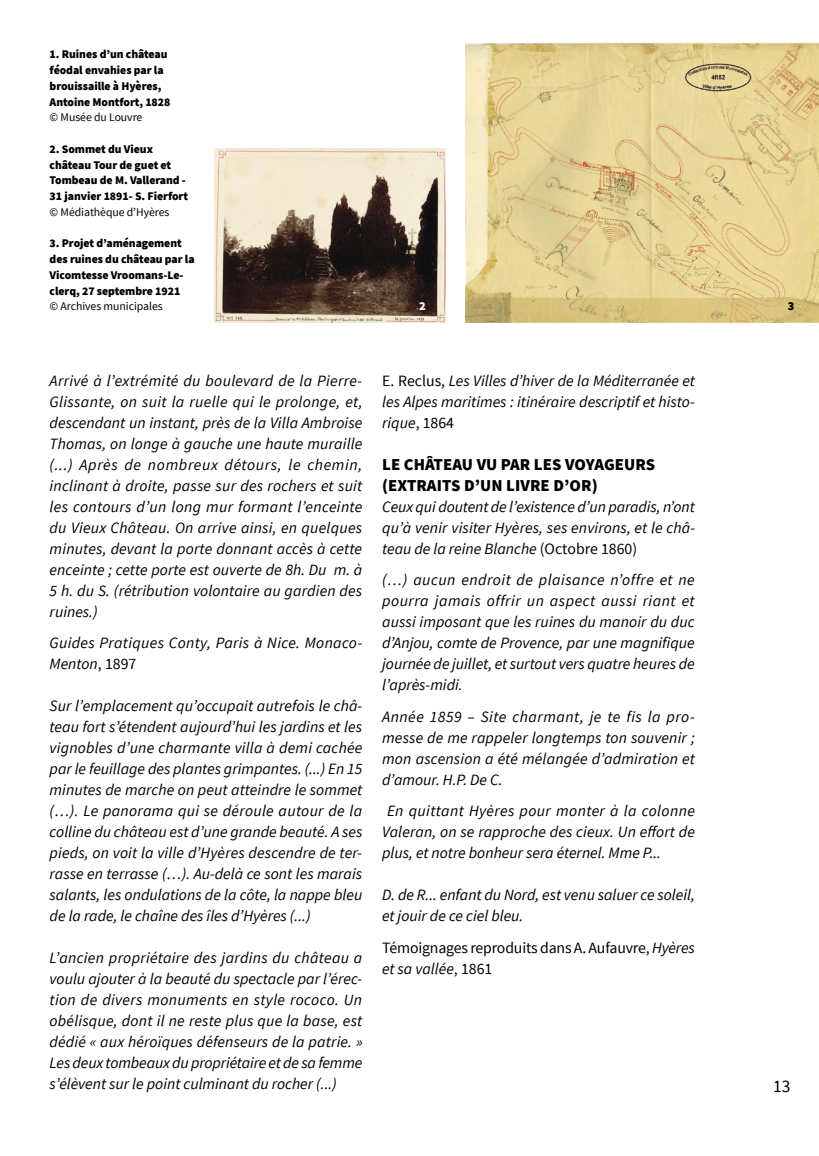
<style>
.page{position:relative;width:819px;height:1156px;background:#fff}
.page>*{position:absolute;margin:0;border:0;box-sizing:border-box;transform-origin:0 0}
.t1{font:17.5px "Source Sans Pro";color:#000}
.t2{font:900 16.62px/21px "Source Sans Pro";letter-spacing:.005em;color:#000}
.t3{font:italic 15.75px/21px "Source Sans Pro";color:#000;text-align:justify}
.t4{font:15.75px/21px "Source Sans Pro";letter-spacing:-.01em;color:#000}
.t5{font:italic 15.75px/21px "Source Sans Pro";letter-spacing:.02em;color:#000}
.t6{font:900 12.25px "Source Sans Pro";color:#fff}
.t7{font:900 12.25px "Source Sans Pro";color:#000}
.t8{font:900 11.72px/15.8px "Source Sans Pro";letter-spacing:-.005em;color:#000}
.t9{font:11.72px "Source Sans Pro";letter-spacing:-.005em;color:#000}
.s1{font-style:normal}
.s2{font-style:italic}
</style>
<div class="page">
<img style="left:215px;top:149px;width:230px;height:174px">
<img style="left:465px;top:43px;width:354px;height:280px">
<p class="t8" style="left:50px;top:46px;width:122px">1. Ruines d’un château féodal envahies par la brouissaille à Hyères,<br>Antoine Montfort, 1828</p>
<p class="t9" style="left:50px;top:110px;width:94px">© Musée du Louvre</p>
<p class="t8" style="left:50px;top:141px;width:140px">2. Sommet du Vieux château Tour de guet et<br>Tombeau de M. Vallerand -<br>31 janvier 1891- S. Fierfort</p>
<p class="t9" style="left:50px;top:205px;width:121px">© Médiathèque d’Hyères</p>
<p class="t8" style="left:50px;top:235px;width:146px">3. Projet d’aménagement des ruines du château par la<br>Vicomtesse Vroomans-Le&shy;clerq, 27 septembre 1921</p>
<p class="t9" style="left:50px;top:299px;width:115px">© Archives municipales</p>
<p class="t6" style="left:419px;top:297px;width:8px">2</p>
<p class="t7" style="left:787px;top:297px;width:8px">3</p>
<p class="t3" style="left:50px;top:370px;width:314px">Arrivé à l’extrémité du boulevard de la Pierre-Glissante, on suit la ruelle qui le prolonge, et, descendant un instant, près de la Villa Ambroise Thomas, on longe à gauche une haute muraille (...) Après de nombreux détours, le chemin, inclinant à droite, passe sur des rochers et suit les contours d’un long mur formant l’enceinte du Vieux Château. On arrive ainsi, en quelques minutes, devant la porte donnant accès à cette enceinte ; cette porte est ouverte de 8h. Du m. à 5 h. du S. (rétribution volontaire au gardien des ruines.)</p>
<p class="t5" style="left:50px;top:632px;width:314px">Guides Pratiques Conty, Paris à Nice. Monaco-<br>Menton<span class="s1">, 1897</span></p>
<p class="t3" style="left:50px;top:695px;width:314px">Sur l’emplacement qu’occupait autrefois le châ&shy;teau fort s’étendent aujourd’hui les jardins et les vignobles d’une charmante villa à demi cachée par le feuillage des plantes grimpantes. (...) En 15 minutes de marche on peut atteindre le sommet (…). Le panorama qui se déroule autour de la colline du château est d’une grande beauté. A ses pieds, on voit la ville d’Hyères descendre de ter&shy;rasse en terrasse (…). Au-delà ce sont les marais salants, les ondulations de la côte, la nappe bleu de la rade, le chaîne des îles d’Hyères (...)</p>
<p class="t3" style="left:50px;top:947px;width:314px">L’ancien propriétaire des jardins du château a voulu ajouter à la beauté du spectacle par l’érec&shy;tion de divers monuments en style rococo. Un obélisque, dont il ne reste plus que la base, est dédié « aux héroïques défenseurs de la patrie. » Les deux tombeaux du propriétaire et de sa femme s’élèvent sur le point culminant du rocher (...)</p>
<p class="t3" style="left:382px;top:370px;width:314px"><span class="s1">E. Reclus,</span> Les Villes d’hiver de la Méditerranée et les Alpes maritimes : itinéraire descriptif et histo&shy;rique<span class="s1">, 1864</span></p>
<p class="t2" style="left:382px;top:453px;width:274px">LE CHÂTEAU VU PAR LES VOYAGEURS (EXTRAITS D’UN LIVRE D’OR)</p>
<p class="t3" style="left:382px;top:496px;width:314px">Ceux qui doutent de l’existence d’un paradis, n’ont qu’à venir visiter Hyères, ses environs, et le châ&shy;teau de la reine Blanche <span class="s1">(Octobre 1860)</span></p>
<p class="t3" style="left:382px;top:569px;width:314px">(…) aucun endroit de plaisance n’offre et ne pourra jamais offrir un aspect aussi riant et aussi imposant que les ruines du manoir du duc d’Anjou, comte de Provence, par une magnifique journée de juillet, et surtout vers quatre heures de l’après-midi.</p>
<p class="t3" style="left:382px;top:706px;width:314px">Année 1859 – Site charmant, je te fis la pro&shy;messe de me rappeler longtemps ton souvenir ; mon ascension a été mélangée d’admiration et d’amour. H.P. De C.</p>
<p class="t3" style="left:382px;top:800px;width:314px;text-indent:5px">En quittant Hyères pour monter à la colonne Valeran, on se rapproche des cieux. Un effort de plus, et notre bonheur sera éternel. Mme P...</p>
<p class="t3" style="left:382px;top:884px;width:314px">D. de R... enfant du Nord, est venu saluer ce soleil, et jouir de ce ciel bleu.</p>
<p class="t4" style="left:382px;top:937px;width:314px">Témoignages reproduits dans A. Aufauvre, <span class="s2">Hyères et sa vallée</span>, 1861</p>
<p class="t1" style="left:773px;top:1075px;width:19px">13</p>
</div>
